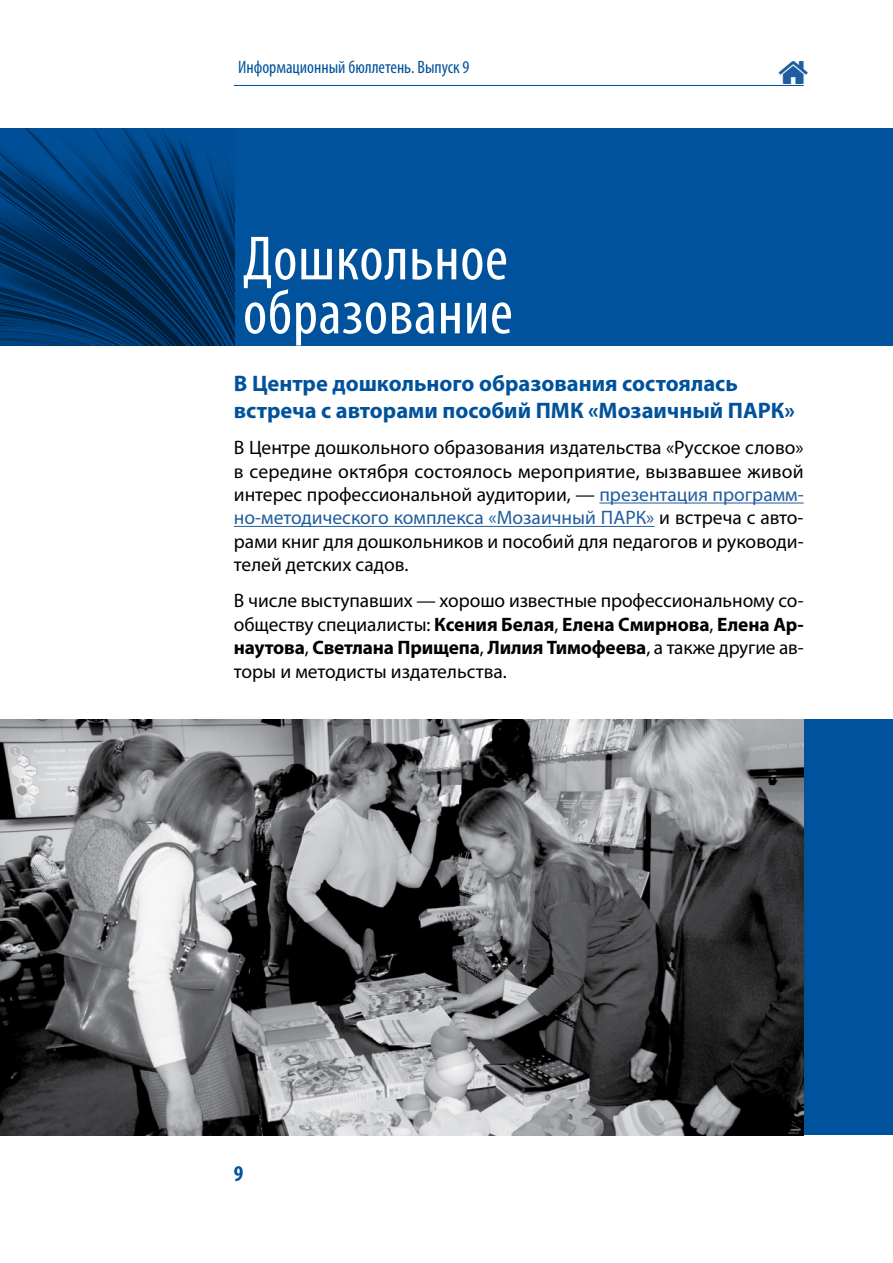
<style>
.page{position:relative;width:893px;height:1263px;background:#fff}
.page>*{position:absolute;margin:0;border:0;box-sizing:border-box;transform-origin:0 0}
.t1{font:condensed 63px/54px "Myriad Pro";letter-spacing:.01em;color:#fff}
.t2{font:700 22.5px/27px "Myriad Pro";color:#00529c}
.t3{font:700 condensed 22.5px "Myriad Pro";color:#00529c}
.t4{font:19.5px/23.4px "Myriad Pro";color:#000;text-align:justify}
.t5{font:condensed 18px "Myriad Pro";color:#00529c}
.s1{color:#205d9e}
.s2{font-weight:700}
</style>
<div class="page">
<hr style="left:234px;top:85px;width:570px;height:1px;background:#00529c">
<div style="left:0;top:128px;width:893px;height:217px;background:#00529c"></div>
<img style="left:0;top:128px;width:234px;height:217px">
<hr style="left:599px;top:502px;width:205px;height:1px;background:#205d9e">
<hr style="left:234px;top:526px;width:420px;height:1px;background:#205d9e">
<div style="left:1px;top:720px;width:892px;height:415px;background:#00529c"></div>
<img style="left:1px;top:720px;width:803px;height:415px">
<p class="t5" style="left:238px;top:57px;width:233px">Информационный бюллетень. Выпуск 9</p>
<h1 class="t1" style="left:243px;top:231px;width:271px">Дошкольное образование</h1>
<p class="t2" style="left:234px;top:369px;width:563px">В Центре дошкольного образования состоялась встреча с авторами пособий ПМК «Мозаичный ПАРК»</p>
<p class="t4" style="left:234px;top:436px;width:571px">В Центре дошкольного образования издательства «Русское слово» в середине октября состоялось мероприятие, вызвавшее живой интерес профессиональной аудитории, — <span class="s1">презентация программ&shy;но-методического комплекса «Мозаичный ПАРК»</span> и встреча с авто&shy;рами книг для дошкольников и пособий для педагогов и руководи&shy;телей детских садов.</p>
<p class="t4" style="left:234px;top:589px;width:571px">В числе выступавших — хорошо известные профессиональному со&shy;обществу специалисты: <span class="s2">Ксения Белая</span>, <span class="s2">Елена Смирнова</span>, <span class="s2">Елена Ар&shy;наутова</span>, <span class="s2">Светлана Прищепа</span>, <span class="s2">Лилия Тимофеева</span>, а также другие ав&shy;торы и методисты издательства.</p>
<p class="t3" style="left:234px;top:1159px;width:11px">9</p>
</div>
